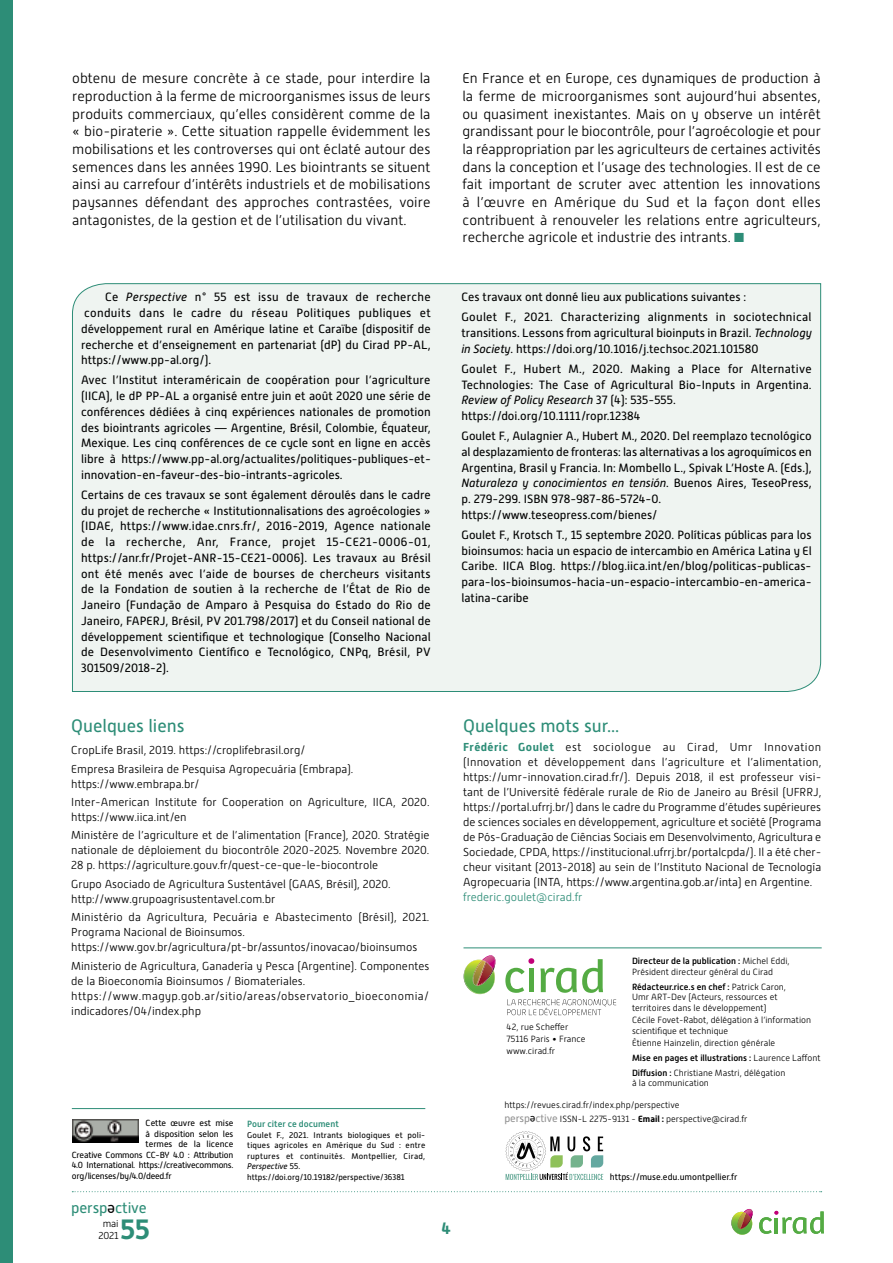
<style>
.page{position:relative;width:893px;height:1263px;background:#fff}
.page>*{position:absolute;margin:0;border:0;box-sizing:border-box;transform-origin:0 0}
.t1{font:700 27.9px "Alwyn New";color:#2d8d77}
.t2{font:18px "Alwyn New";color:#2d8d77}
.t3{font:700 16.5px "Alwyn New";color:#2d8d77}
.t4{font:15.15px "Alwyn New";letter-spacing:-.01em;color:#2d8d77}
.t5{font:15.15px "Alwyn New";color:#000}
.t6{font:300 14.25px/17.7px "Alwyn New";color:#000;text-align:justify}
.t7{font:12px/15.8px "Alwyn New";color:#000;text-align:justify}
.t8{font:12px/20px "Alwyn New";letter-spacing:.02em;color:#000}
.t9{font:300 11.55px/15px "Alwyn New";color:#000}
.t10{font:300 11.55px "Alwyn New";color:#2d8d77}
.t11{font:10.65px "Alwyn New";letter-spacing:-.01em;color:#939393}
.t12{font:10.65px "Alwyn New";color:#000}
.t13{font:300 10.05px/12px "Alwyn New";letter-spacing:-.025em;color:#000;text-align:center}
.t14{font:300 9px/10.5px "Alwyn New";color:#000}
.t15{font:9px "Alwyn New";color:#000}
.t16{font:500 9px "Alwyn New";color:#2d8d77}
.t17{font:8.85px "Alwyn New";letter-spacing:-.025em;color:#000}
.t18{font:8.85px "Alwyn New";letter-spacing:-.005em;color:#000}
.t19{font:8.25px/10.5px "Alwyn New";letter-spacing:.02em;color:#000}
.s1{color:#2d8d77}
.s2{font-style:italic}
.s3{font-weight:700;color:#2d8d77}
.s4{font-weight:500}
.s5{font-weight:700}
</style>
<div class="page">
<svg style="left:72px;top:1191px;width:750px;height:1px"></svg>
<div style="left:0;top:0;width:13px;height:1263px;background:#2d8d77"></div>
<svg style="left:731px;top:1209px;width:22px;height:26px"></svg>
<svg style="left:759px;top:1211px;width:65px;height:23px"></svg>
<div style="left:72px;top:283px;width:749px;height:409px;background:#eff4f1"></div>
<img style="left:72px;top:1119px;width:66px;height:24px">
<hr style="left:72px;top:1108px;width:353px;height:1px;background:#2d8d77">
<svg style="left:464px;top:955px;width:32px;height:39px"></svg>
<svg style="left:505px;top:958px;width:29px;height:35px"></svg>
<svg style="left:540px;top:959px;width:63px;height:34px"></svg>
<svg style="left:507px;top:999px;width:109px;height:16px"></svg>
<svg style="left:505px;top:1131px;width:98px;height:49px"></svg>
<hr style="left:463px;top:947px;width:359px;height:1px;background:#2d8d77">
<p class="t6" style="left:72px;top:69px;width:360px">obtenu de mesure concrète à ce stade, pour interdire la reproduction à la ferme de microorganismes issus de leurs produits commerciaux, qu’elles considèrent comme de la « bio-piraterie ». Cette situation rappelle évidemment les mobilisations et les controverses qui ont éclaté autour des semences dans les années 1990. Les biointrants se situent ainsi au carrefour d’intérêts industriels et de mobilisations paysannes défendant des approches contrastées, voire antagonistes, de la gestion et de l’utilisation du vivant.</p>
<p class="t6" style="left:462px;top:69px;width:360px">En France et en Europe, ces dynamiques de production à la ferme de microorganismes sont aujourd’hui absentes, ou quasiment inexistantes. Mais on y observe un intérêt grandissant pour le biocontrôle, pour l’agroécologie et pour la réappropriation par les agriculteurs de certaines activités dans la conception et l’usage des technologies. Il est de ce fait important de scruter avec attention les innovations à l’œuvre en Amérique du Sud et la façon dont elles contribuent à renouveler les relations entre agriculteurs, recherche agricole et industrie des intrants. <span class="s1">■</span></p>
<p class="t7" style="left:81px;top:289px;width:351px;text-indent:24px">Ce <span class="s2">Perspective</span> n° 55 est issu de travaux de recherche conduits dans le cadre du réseau Politiques publiques et développement rural en Amérique latine et Caraïbe (dispositif de recherche et d’enseignement en partenariat (dP) du Cirad PP-AL, https://www.pp-al.org/).</p>
<p class="t7" style="left:81px;top:372px;width:351px">Avec l’Institut interaméricain de coopération pour l’agriculture (IICA), le dP PP-AL a organisé entre juin et août 2020 une série de conférences dédiées à cinq expériences nationales de promotion des biointrants agricoles — Argentine, Brésil, Colombie, Équateur, Mexique. Les cinq conférences de ce cycle sont en ligne en accès libre à https://www.pp-al.org/actualites/politiques-publiques-et&shy;innovation-en-faveur-des-bio-intrants-agricoles.</p>
<p class="t7" style="left:81px;top:487px;width:351px">Certains de ces travaux se sont également déroulés dans le cadre du projet de recherche « Institutionnalisations des agroécologies » (IDAE, https://www.idae.cnrs.fr/, 2016-2019, Agence nationale de la recherche, Anr, France, projet 15-CE21-0006-01, https://anr.fr/Projet-ANR-15-CE21-0006). Les travaux au Brésil ont été menés avec l’aide de bourses de chercheurs visitants de la Fondation de soutien à la recherche de l’État de Rio de Janeiro (Fundação de Amparo à Pesquisa do Estado do Rio de Janeiro, FAPERJ, Brésil, PV 201.798/2017) et du Conseil national de développement scientifique et technologique (Conselho Nacional de Desenvolvimento Científico e Tecnológico, CNPq, Brésil, PV 301509/2018-2).</p>
<p class="t8" style="left:461px;top:287px;width:351px">Ces travaux ont donné lieu aux publications suivantes :<br>Goulet F., 2021. Characterizing alignments in sociotechnical</p>
<p class="t7" style="left:461px;top:325px;width:352px">transitions. Lessons from agricultural bioinputs in Brazil. <span class="s2">Technology in Society.</span> https://doi.org/10.1016/j.techsoc.2021.101580</p>
<p class="t7" style="left:461px;top:361px;width:352px;text-align:left">Goulet F., Hubert M., 2020. Making a Place for Alternative Technologies: The Case of Agricultural Bio-Inputs in Argentina.<br><span class="s2">Review of Policy Research</span> 37 (4): 535-555. https://doi.org/10.1111/ropr.12384</p>
<p class="t7" style="left:461px;top:428px;width:352px;text-align:left">Goulet F., Aulagnier A., Hubert M., 2020. Del reemplazo tecnológico al desplazamiento de fronteras: las alternativas a los agroquímicos en Argentina, Brasil y Francia. In: Mombello L., Spivak L’Hoste A. (Eds.), <span class="s2">Naturaleza y conocimientos en tensión.</span> Buenos Aires, TeseoPress, p. 279-299. ISBN 978-987-86-5724-0. https://www.teseopress.com/bienes/</p>
<p class="t7" style="left:461px;top:527px;width:352px">Goulet F., Krotsch T., 15 septembre 2020. Políticas públicas para los bioinsumos: hacia un espacio de intercambio en América Latina y El Caribe. IICA Blog. https://blog.iica.int/en/blog/politicas-publicas&shy;para-los-bioinsumos-hacia-un-espacio-intercambio-en-america&shy;latina-caribe</p>
<h2 class="t2" style="left:71px;top:715px;width:115px">Quelques liens</h2>
<p class="t9" style="left:71px;top:741px;width:284px;line-height:18.5px">CropLife Brasil, 2019. https://croplifebrasil.org/<br>Empresa Brasileira de Pesquisa Agropecuária (Embrapa).</p>
<p class="t9" style="left:71px;top:774px;width:360px;line-height:18.5px">https://www.embrapa.br/<br>Inter-American Institute for Cooperation on Agriculture, IICA, 2020.</p>
<p class="t9" style="left:71px;top:808px;width:360px;line-height:18.5px">https://www.iica.int/en<br>Ministère de l’agriculture et de l’alimentation (France), 2020. Stratégie</p>
<p class="t9" style="left:71px;top:843px;width:360px">nationale de déploiement du biocontrôle 2020-2025. Novembre 2020.<br>28 p. https://agriculture.gouv.fr/quest-ce-que-le-biocontrole</p>
<p class="t9" style="left:71px;top:876px;width:321px">Grupo Asociado de Agricultura Sustentável (GAAS, Brésil), 2020. http://www.grupoagrisustentavel.com.br</p>
<p class="t9" style="left:71px;top:910px;width:360px">Ministério da Agricultura, Pecuária e Abastecimento (Brésil), 2021.<br>Programa Nacional de Bioinsumos. https://www.gov.br/agricultura/pt-br/assuntos/inovacao/bioinsumos</p>
<p class="t9" style="left:71px;top:958px;width:360px">Ministerio de Agricultura, Ganadería y Pesca (Argentine). Componentes de la Bioeconomía Bioinsumos / Biomateriales. https://www.magyp.gob.ar/sitio/areas/observatorio_bioeconomia/ indicadores/04/index.php</p>
<h2 class="t2" style="left:463px;top:715px;width:158px">Quelques mots sur...</h2>
<p class="t9" style="left:463px;top:739px;width:360px;text-align:justify"><span class="s3">Frédéric Goulet</span> est sociologue au Cirad, Umr Innovation (Innovation et développement dans l’agriculture et l’alimentation, https://umr-innovation.cirad.fr/). Depuis 2018, il est professeur visi&shy;tant de l’Université fédérale rurale de Rio de Janeiro au Brésil (UFRRJ, https://portal.ufrrj.br/) dans le cadre du Programme d’études supérieures de sciences sociales en développement, agriculture et société (Programa de Pós-Graduação de Ciências Sociais em Desenvolvimento, Agricultura e Sociedade, CPDA, https://institucional.ufrrj.br/portalcpda/). Il a été cher&shy;cheur visitant (2013-2018) au sein de l’Instituto Nacional de Tecnología Agropecuaria (INTA, https://www.argentina.gob.ar/inta) en Argentine.</p>
<p class="t10" style="left:463px;top:890px;width:121px">frederic.goulet@cirad.fr</p>
<p class="t14" style="left:507px;top:1021px;width:80px;line-height:12px">42, rue Scheffer<br>75116 Paris • France www.cirad.fr</p>
<p class="t14" style="left:632px;top:956px;width:159px"><span class="s4">Directeur de la publication :</span> Michel Eddi,<br>Président directeur général du Cirad</p>
<p class="t14" style="left:632px;top:981px;width:155px"><span class="s4">Rédacteur.rice.s en chef :</span> Patrick Caron,<br>Umr ART-Dev (Acteurs, ressources et territoires dans le développement)</p>
<p class="t14" style="left:632px;top:1015px;width:180px">Cécile Fovet-Rabot, délégation à l’information scientifique et technique</p>
<p class="t14" style="left:632px;top:1036px;width:190px;line-height:14.7px">Étienne Hainzelin, direction générale<br><span class="s4">Mise en pages et illustrations :</span> Laurence Laffont<br><span class="s4">Diffusion :</span> Christiane Mastri, délégation</p>
<p class="t14" style="left:632px;top:1078px;width:78px">à la communication</p>
<p class="t17" style="left:146px;top:1118px;width:89px">Cette œuvre est mise</p>
<p class="t17" style="left:146px;top:1129px;width:89px">à disposition selon les</p>
<p class="t18" style="left:146px;top:1139px;width:89px">termes de la licence</p>
<p class="t17" style="left:72px;top:1150px;width:163px">Creative Commons CC-BY 4.0 : Attribution</p>
<p class="t17" style="left:72px;top:1160px;width:163px">4.0 International. https://creativecommons.</p>
<p class="t17" style="left:72px;top:1171px;width:101px">org/licenses/by/4.0/deed.fr</p>
<p class="t16" style="left:247px;top:1119px;width:93px">Pour citer ce document</p>
<p class="t19" style="left:247px;top:1129px;width:180px">Goulet F., 2021. Intrants biologiques et poli&shy;tiques agricoles en Amérique du Sud : entre ruptures et continuités. Montpellier, Cirad, <span class="s2">Perspective</span> 55. https://doi.org/10.19182/perspective/36381</p>
<p class="t14" style="left:560px;top:1098px;width:189px;line-height:13.5px;text-indent:-56px">https://revues.cirad.fr/index.php/perspective<br>ISSN-L 2275-9131 - <span class="s5">Email :</span> perspective@cirad.fr</p>
<p class="t11" style="left:504px;top:1112px;width:55px">persp ctive</p>
<p class="t12" style="left:535px;top:1126px;width:7px;rotate:-180deg">e</p>
<p class="t15" style="left:610px;top:1172px;width:129px">https://muse.edu.umontpellier.fr</p>
<p class="t4" style="left:71px;top:1199px;width:77px">persp ctive</p>
<p class="t5" style="left:115px;top:1219px;width:9px;rotate:-180deg">e</p>
<p class="t13" style="left:98px;top:1217px;width:21px">mai<br>2021</p>
<h1 class="t1" style="left:121px;top:1213px;width:31px">55</h1>
<h3 class="t3" style="left:442px;top:1219px;width:11px">4</h3>
</div>
